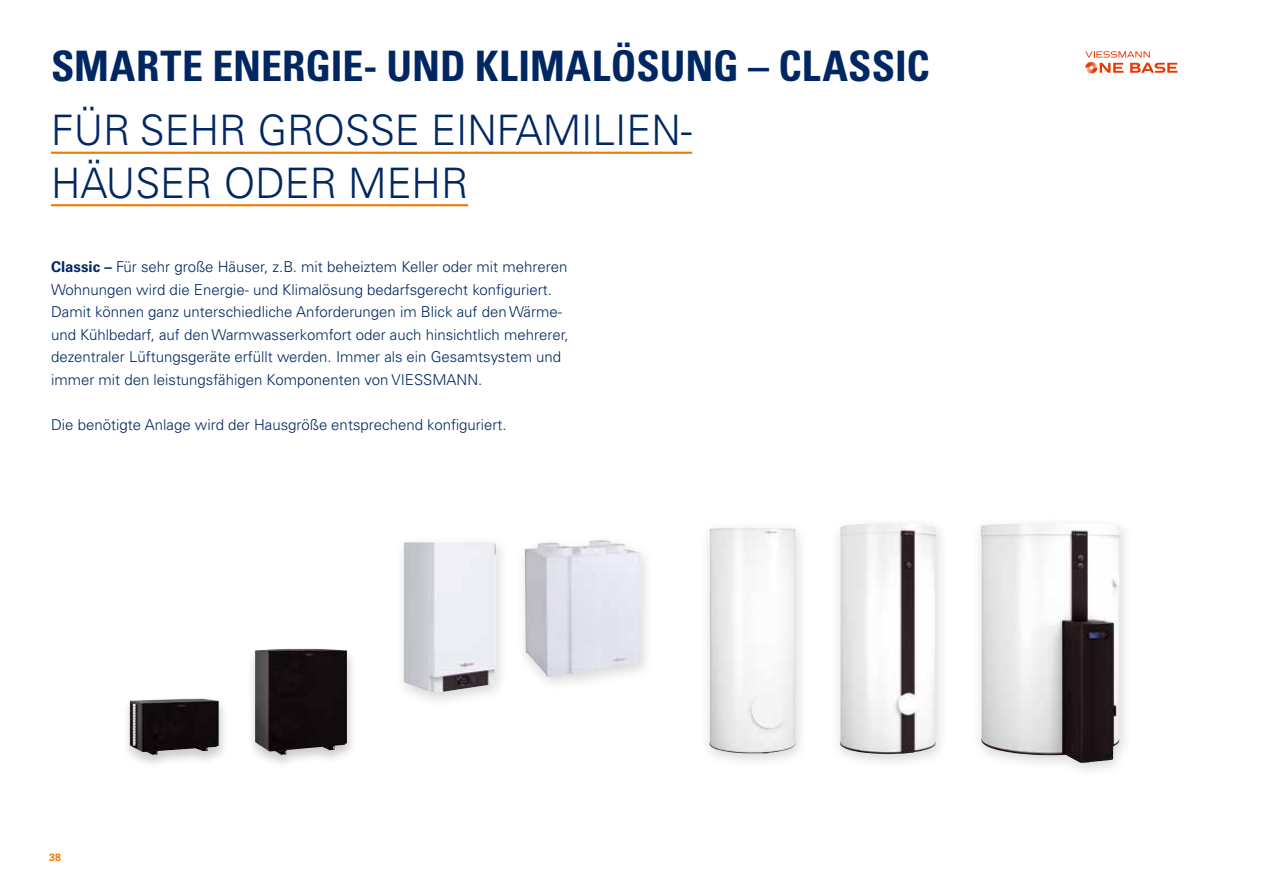
<style>
.page{position:relative;width:1263px;height:893px;background:#fff}
.page>*{position:absolute;margin:0;border:0;box-sizing:border-box;transform-origin:0 0}
.t1{font:300 42px/52.5px "Univers LT Pro 45";color:#002762}
.t2{font:700 condensed 42px "Univers LT Pro";color:#002762}
.t3{font:300 15px/22.5px "Univers LT Pro 45";color:#002762}
.t4{font:700 10.5px "Univers LT";color:#ee7900}
.s1{font-family:"Univers LT Pro 65";font-weight:700}
</style>
<div class="page">
<hr style="left:51px;top:152px;width:641px;height:2px;background:#ee7900">
<hr style="left:51px;top:204px;width:417px;height:2px;background:#ee7900">
<div style="left:699px;top:520px;width:110px;height:249px;background:#000;opacity:.16"></div>
<img style="left:708px;top:527px;width:88px;height:227px">
<div style="left:830px;top:516px;width:119px;height:254px;background:#000;opacity:.16"></div>
<img style="left:840px;top:523px;width:96px;height:231px">
<div style="left:971px;top:516px;width:162px;height:262px;background:#000;opacity:.16"></div>
<img style="left:981px;top:523px;width:139px;height:240px">
<div style="left:514px;top:533px;width:141px;height:160px;background:#000;opacity:.16"></div>
<img style="left:525px;top:540px;width:116px;height:137px">
<div style="left:394px;top:535px;width:116px;height:174px;background:#000;opacity:.16"></div>
<img style="left:404px;top:542px;width:92px;height:151px">
<div style="left:121px;top:696px;width:108px;height:74px;background:#000;opacity:.21"></div>
<img style="left:130px;top:698px;width:89px;height:57px">
<div style="left:247px;top:646px;width:110px;height:124px;background:#000;opacity:.21"></div>
<img style="left:255px;top:649px;width:92px;height:106px">
<svg style="left:1085px;top:51px;width:92px;height:22px"></svg>
<h1 class="t2" style="left:51px;top:41px;width:880px">SMARTE ENERGIE- UND KLIMALÖSUNG – CLASSIC</h1>
<h1 class="t1" style="left:51px;top:103px;width:643px">FÜR SEHR GROSSE EINFAMILIEN-<br>HÄUSER ODER MEHR</h1>
<p class="t3" style="left:51px;top:255px;width:519px"><span class="s1">Classic –</span> Für sehr große Häuser, z.B. mit beheiztem Keller oder mit mehreren Wohnungen wird die Energie- und Klimalösung bedarfsgerecht konfiguriert.<br>Damit können ganz unterschiedliche Anforderungen im Blick auf den Wärme&shy;und Kühlbedarf, auf den Warmwasserkomfort oder auch hinsichtlich mehrerer, dezentraler Lüftungsgeräte erfüllt werden. Immer als ein Gesamtsystem und immer mit den leistungsfähigen Komponenten von VIESSMANN.</p>
<p class="t3" style="left:51px;top:413px;width:457px">Die benötigte Anlage wird der Hausgröße entsprechend konfiguriert.</p>
<p class="t4" style="left:49px;top:851px;width:13px">38</p>
</div>
